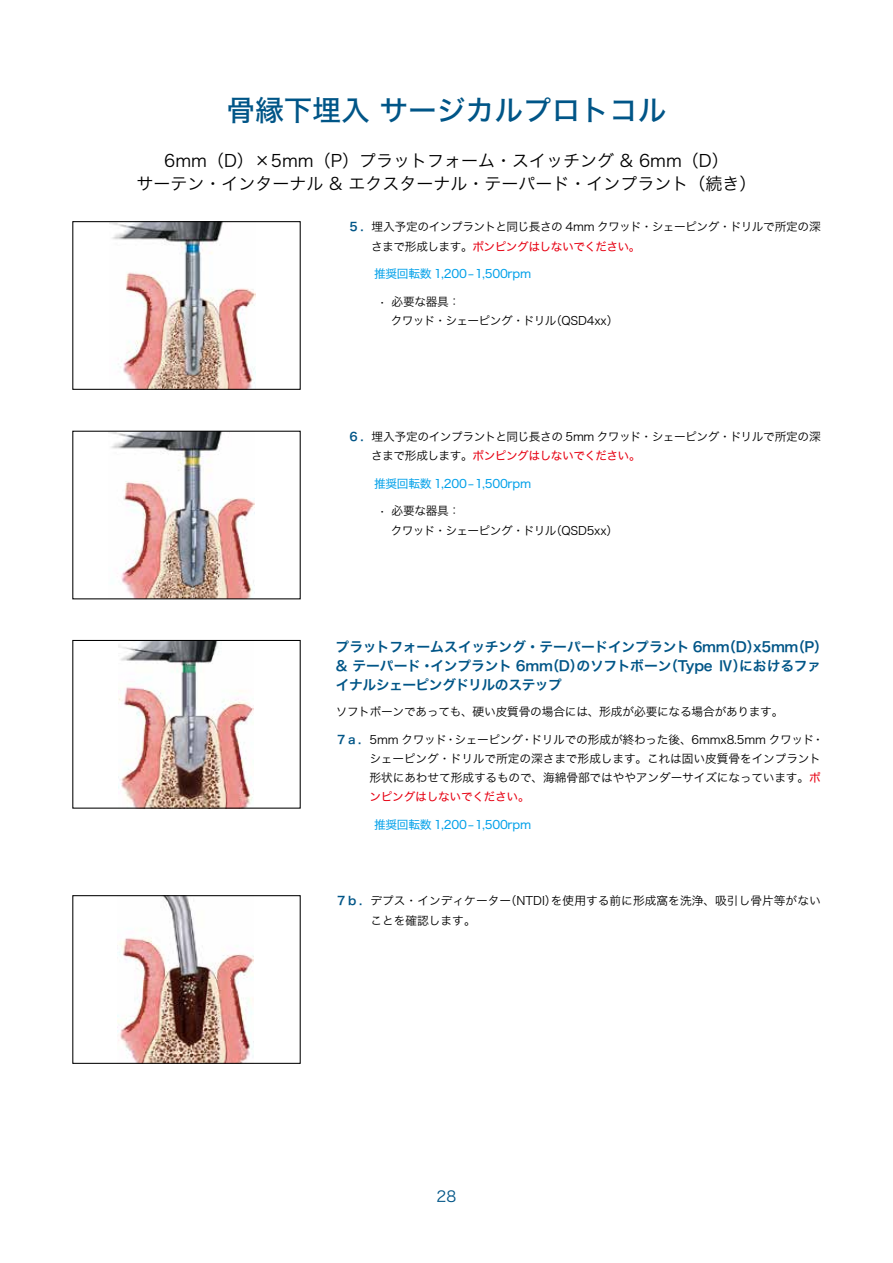
<style>
.page{position:relative;width:893px;height:1263px;background:#fff}
.page>*{position:absolute;margin:0;border:0;box-sizing:border-box;transform-origin:0 0}
.t1{font:28.65px "Hira Kaku Std N W5";color:#005587}
.t2{font:16.95px/22.4px "Hira Kaku Std N W3";color:#000;text-align:center}
.t3{font:15px "Hira Kaku Std N W3";color:#005587}
.t4{font:13.8px/19.2px "Hira Kaku Std N W6";letter-spacing:-.02em;color:#005587}
.t5{font:11.7px/19.2px "Hira Kaku Std N W3";letter-spacing:-.015em;color:#000}
.t6{font:11.7px "Hira Kaku Std N W4";letter-spacing:-.035em;color:#e60012}
.t7{font:11.7px/19.2px "Hira Kaku Std N W3";letter-spacing:-.035em;color:#000}
.t8{font:11.7px "Hira Kaku Std N W4";letter-spacing:-.02em;color:#00a0e9}
.t9{font:11.7px/19.2px "Hira Kaku Std N W3";letter-spacing:.005em;color:#000}
.s1{font-family:"Hira Kaku Std N W6";color:#005587}
.s2{font-family:"Hira Kaku Std N W3";color:#000}
.s3{font-family:"Hira Kaku Std N W4";color:#e60012}
</style>
<div class="page">
<img style="left:109px;top:223px;width:146px;height:165px">
<div style="left:72px;top:221px;width:229px;height:169px;border:1px solid #000"></div>
<img style="left:111px;top:433px;width:143px;height:164px">
<img style="left:117px;top:897px;width:136px;height:165px">
<div style="left:72px;top:895px;width:229px;height:169px;border:1px solid #000"></div>
<img style="left:118px;top:642px;width:136px;height:165px">
<div style="left:72px;top:640px;width:229px;height:169px;border:1px solid #000"></div>
<h1 class="t1" style="left:226px;top:88px;width:442px">骨縁下埋入 サージカルプロトコル</h1>
<h2 class="t2" style="left:136px;top:150px;width:622px">6mm（D）×5mm（P）プラットフォーム・スイッチング &amp; 6mm（D）<br>サーテン・インターナル &amp; エクスターナル・テーパード・インプラント（続き）</h2>
<p class="t5" style="left:349px;top:217px;width:473px"><span class="s1">5 .</span> 埋入予定のインプラントと同じ長さの 4mm クワッド・シェーピング・ドリルで所定の深</p>
<p class="t6" style="left:371px;top:237px;width:271px"><span class="s2">さまで形成します。</span>ポンピングはしないでください。</p>
<p class="t8" style="left:374px;top:265px;width:159px">推奨回転数 1,200-1,500rpm</p>
<p class="t7" style="left:391px;top:292px;width:229px;text-indent:-11px">• 必要な器具：<br>クワッド・シェーピング・ドリル（QSD4xx）</p>
<p class="t5" style="left:349px;top:427px;width:473px"><span class="s1">6 .</span> 埋入予定のインプラントと同じ長さの 5mm クワッド・シェーピング・ドリルで所定の深</p>
<p class="t6" style="left:371px;top:447px;width:271px"><span class="s2">さまで形成します。</span>ポンピングはしないでください。</p>
<p class="t8" style="left:374px;top:474px;width:159px">推奨回転数 1,200-1,500rpm</p>
<p class="t7" style="left:391px;top:501px;width:229px;text-indent:-11px">• 必要な器具：<br>クワッド・シェーピング・ドリル（QSD5xx）</p>
<p class="t4" style="left:336px;top:638px;width:494px">プラットフォームスイッチング・テーパードインプラント 6mm（D）x5mm（P）&amp; テーパード・インプラント 6mm（D）のソフトボーン（Type Ⅳ）におけるファイナルシェーピングドリルのステップ</p>
<p class="t5" style="left:336px;top:702px;width:449px">ソフトボーンであっても、硬い皮質骨の場合には、形成が必要になる場合があります。</p>
<p class="t5" style="left:369px;top:730px;width:456px;text-indent:-32px"><span class="s1">7 a .</span> 5mm クワッド・シェーピング・ドリルでの形成が終わった後、6mmx8.5mm クワッド・シェーピング・ドリルで所定の深さまで形成します。これは固い皮質骨をインプラント形状にあわせて形成するもので、海綿骨部ではややアンダーサイズになっています。<span class="s3">ポ</span></p>
<p class="t6" style="left:369px;top:788px;width:162px">ンピングはしないでください。</p>
<p class="t8" style="left:374px;top:815px;width:159px">推奨回転数 1,200-1,500rpm</p>
<p class="t9" style="left:370px;top:891px;width:452px;text-indent:-33px"><span class="s1">7 b .</span> デプス・インディケーター（NTDI）を使用する前に形成窩を洗浄、吸引し骨片等がないことを確認します。</p>
<p class="t3" style="left:437px;top:1185px;width:21px">28</p>
</div>
